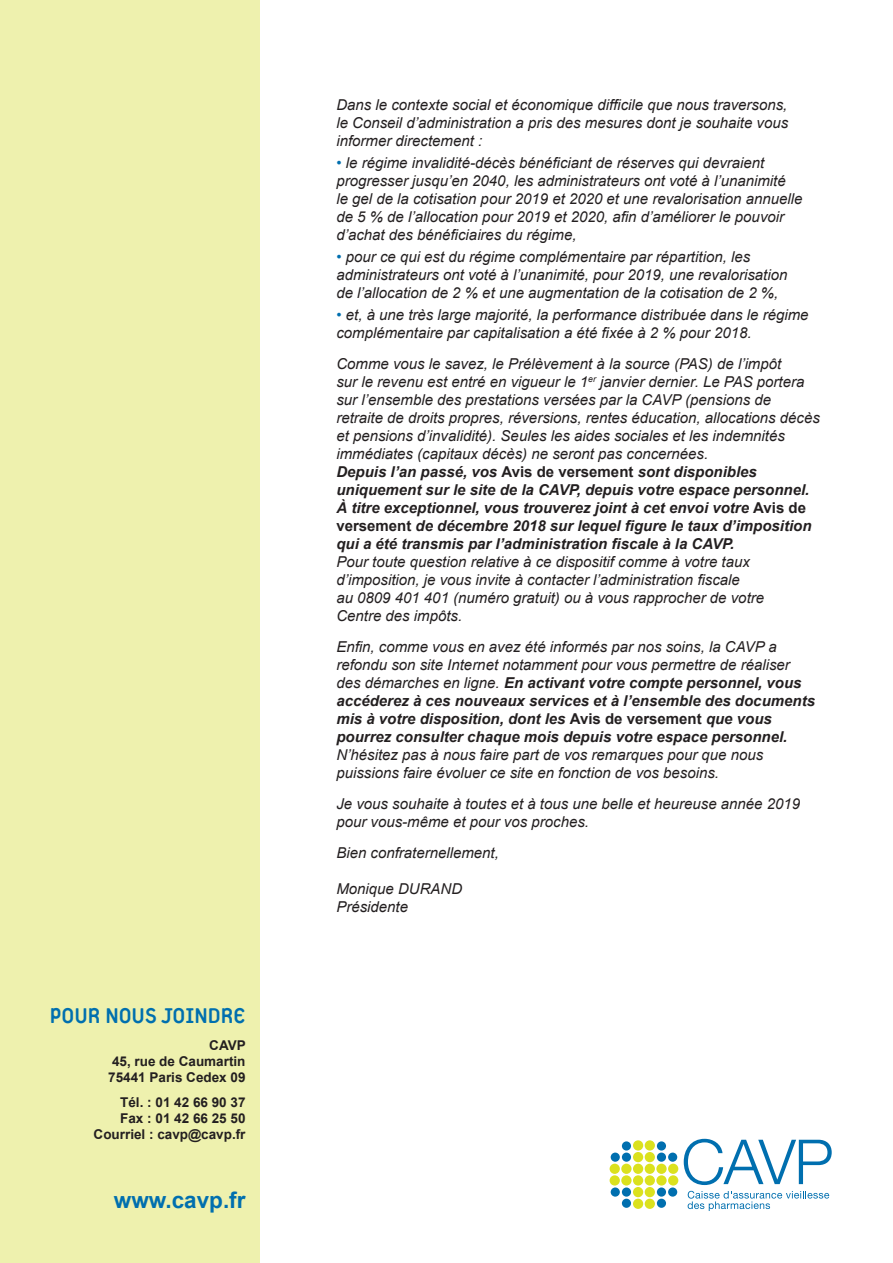
<style>
.page{position:relative;width:893px;height:1263px;background:#fff}
.page>*{position:absolute;margin:0;border:0;box-sizing:border-box;transform-origin:0 0}
.t1{font:800 22.5px "Extreme Sans";color:#006faf}
.t2{font:700 22.5px "Arial";color:#006faf}
.t3{font:italic 15px/18px "Arial";color:#231f20}
.t4{font:italic 700 15px/18px "Arial";color:#231f20}
.t5{font:700 13.5px/16.2px "Arial";color:#231f20;text-align:justify}
.s1{color:#006faf}
.s2{font-weight:700}
.s3{font-weight:700;font-style:normal}
.s4{font-weight:400}
.s5{font-style:normal}
</style>
<div class="page">
<div style="left:0;top:0;width:259px;height:1263px;background:#eef1ae"></div>
<svg style="left:684px;top:1139px;width:148px;height:46px"></svg>
<svg style="left:688px;top:1191px;width:141px;height:20px"></svg>
<div style="left:611px;top:1152px;width:9px;height:10px;background:#006faf;border-radius:50%"></div>
<div style="left:610px;top:1164px;width:10px;height:10px;background:#dbe11e;border-radius:50%"></div>
<div style="left:610px;top:1175px;width:10px;height:10px;background:#dbe11e;border-radius:50%"></div>
<div style="left:611px;top:1187px;width:9px;height:9px;background:#006faf;border-radius:50%"></div>
<div style="left:622px;top:1141px;width:9px;height:9px;background:#006faf;border-radius:50%"></div>
<div style="left:622px;top:1152px;width:9px;height:10px;background:#006faf;border-radius:50%"></div>
<div style="left:621px;top:1164px;width:10px;height:10px;background:#dbe11e;border-radius:50%"></div>
<div style="left:621px;top:1175px;width:10px;height:10px;background:#dbe11e;border-radius:50%"></div>
<div style="left:622px;top:1187px;width:9px;height:9px;background:#006faf;border-radius:50%"></div>
<div style="left:622px;top:1199px;width:9px;height:9px;background:#006faf;border-radius:50%"></div>
<div style="left:633px;top:1140px;width:10px;height:10px;background:#dbe11e;border-radius:50%"></div>
<div style="left:633px;top:1152px;width:10px;height:10px;background:#dbe11e;border-radius:50%"></div>
<div style="left:633px;top:1164px;width:10px;height:10px;background:#dbe11e;border-radius:50%"></div>
<div style="left:633px;top:1175px;width:10px;height:10px;background:#dbe11e;border-radius:50%"></div>
<div style="left:633px;top:1187px;width:10px;height:10px;background:#dbe11e;border-radius:50%"></div>
<div style="left:633px;top:1199px;width:10px;height:10px;background:#dbe11e;border-radius:50%"></div>
<div style="left:645px;top:1140px;width:10px;height:10px;background:#dbe11e;border-radius:50%"></div>
<div style="left:645px;top:1152px;width:10px;height:10px;background:#dbe11e;border-radius:50%"></div>
<div style="left:645px;top:1164px;width:10px;height:10px;background:#dbe11e;border-radius:50%"></div>
<div style="left:645px;top:1175px;width:10px;height:10px;background:#dbe11e;border-radius:50%"></div>
<div style="left:645px;top:1187px;width:10px;height:10px;background:#dbe11e;border-radius:50%"></div>
<div style="left:645px;top:1199px;width:10px;height:10px;background:#dbe11e;border-radius:50%"></div>
<div style="left:657px;top:1141px;width:9px;height:9px;background:#006faf;border-radius:50%"></div>
<div style="left:657px;top:1152px;width:9px;height:10px;background:#006faf;border-radius:50%"></div>
<div style="left:656px;top:1164px;width:11px;height:10px;background:#dbe11e;border-radius:50%"></div>
<div style="left:656px;top:1175px;width:11px;height:10px;background:#dbe11e;border-radius:50%"></div>
<div style="left:657px;top:1187px;width:9px;height:9px;background:#006faf;border-radius:50%"></div>
<div style="left:657px;top:1199px;width:9px;height:9px;background:#006faf;border-radius:50%"></div>
<div style="left:668px;top:1152px;width:9px;height:10px;background:#006faf;border-radius:50%"></div>
<div style="left:668px;top:1164px;width:10px;height:10px;background:#dbe11e;border-radius:50%"></div>
<div style="left:668px;top:1175px;width:10px;height:10px;background:#dbe11e;border-radius:50%"></div>
<div style="left:668px;top:1187px;width:9px;height:9px;background:#006faf;border-radius:50%"></div>
<h1 class="t1" style="left:50px;top:1003px;width:197px">POUR NOUS JOINDRE</h1>
<p class="t5" style="left:108px;top:1037px;width:139px;text-indent:101px">CAVP 45, rue de Caumartin 75441 Paris Cedex 09</p>
<p class="t5" style="left:94px;top:1094px;width:153px;text-align:right">Tél. : 01 42 66 90 37<br>Fax : 01 42 66 25 50<br>Courriel : cavp@cavp.fr</p>
<h1 class="t2" style="left:114px;top:1185px;width:133px">www.cavp.fr</h1>
<p class="t3" style="left:336px;top:96px;width:453px;text-align:justify">Dans le contexte social et économique difficile que nous traversons, le Conseil d’administration a pris des mesures dont je souhaite vous informer directement :</p>
<p class="t3" style="left:336px;top:154px;width:468px"><span class="s1">•</span> le régime invalidité-décès bénéficiant de réserves qui devraient progresser jusqu’en 2040, les administrateurs ont voté à l’unanimité<br>le gel de la cotisation pour 2019 et 2020 et une revalorisation annuelle de 5 % de l’allocation pour 2019 et 2020, afin d’améliorer le pouvoir d’achat des bénéficiaires du régime,</p>
<p class="t3" style="left:336px;top:248px;width:453px"><span class="s1">•</span> pour ce qui est du régime complémentaire par répartition, les administrateurs ont voté à l’unanimité, pour 2019, une revalorisation de l’allocation de 2 % et une augmentation de la cotisation de 2 %,</p>
<p class="t3" style="left:336px;top:306px;width:474px"><span class="s1">•</span> et, à une très large majorité, la performance distribuée dans le régime complémentaire par capitalisation a été fixée à 2 % pour 2018.</p>
<p class="t3" style="left:336px;top:355px;width:485px">Comme vous le savez, le Prélèvement à la source (PAS) de l’impôt<br>sur le revenu est entré en vigueur le 1<sup>er</sup> janvier dernier. Le PAS portera sur l’ensemble des prestations versées par la CAVP (pensions de retraite de droits propres, réversions, rentes éducation, allocations décès et pensions d’invalidité). Seules les aides sociales et les indemnités immédiates (capitaux décès) ne seront pas concernées.<br><span class="s2">Depuis l’an passé, vos</span> <span class="s3">Avis de versement</span> <span class="s2">sont disponibles uniquement sur le site de la CAVP, depuis votre espace personnel.<br>À titre exceptionnel, vous trouverez joint à cet envoi votre</span> <span class="s3">Avis de versement</span> <span class="s2">de décembre 2018 sur lequel figure le taux d’imposition qui a été transmis par l’administration fiscale à la CAVP.</span></p>
<p class="t3" style="left:336px;top:553px;width:429px">Pour toute question relative à ce dispositif comme à votre taux d’imposition, je vous invite à contacter l’administration fiscale<br>au 0809 401 401 (numéro gratuit) ou à vous rapprocher de votre Centre des impôts.</p>
<p class="t4" style="left:336px;top:638px;width:480px"><span class="s4">Enfin, comme vous en avez été informés par nos soins, la CAVP a refondu son site Internet notamment pour vous permettre de réaliser des démarches en ligne.</span> En activant votre compte personnel, vous accéderez à ces nouveaux services et à l’ensemble des documents mis à votre disposition, dont les <span class="s5">Avis de versement</span> que vous pourrez consulter chaque mois depuis votre espace personnel.</p>
<p class="t3" style="left:336px;top:746px;width:428px">N’hésitez pas à nous faire part de vos remarques pour que nous puissions faire évoluer ce site en fonction de vos besoins.</p>
<p class="t3" style="left:336px;top:795px;width:465px">Je vous souhaite à toutes et à tous une belle et heureuse année 2019 pour vous-même et pour vos proches.</p>
<p class="t3" style="left:336px;top:843px;width:164px">Bien confraternellement,</p>
<p class="t3" style="left:336px;top:879px;width:127px">Monique DURAND<br>Présidente</p>
</div>
